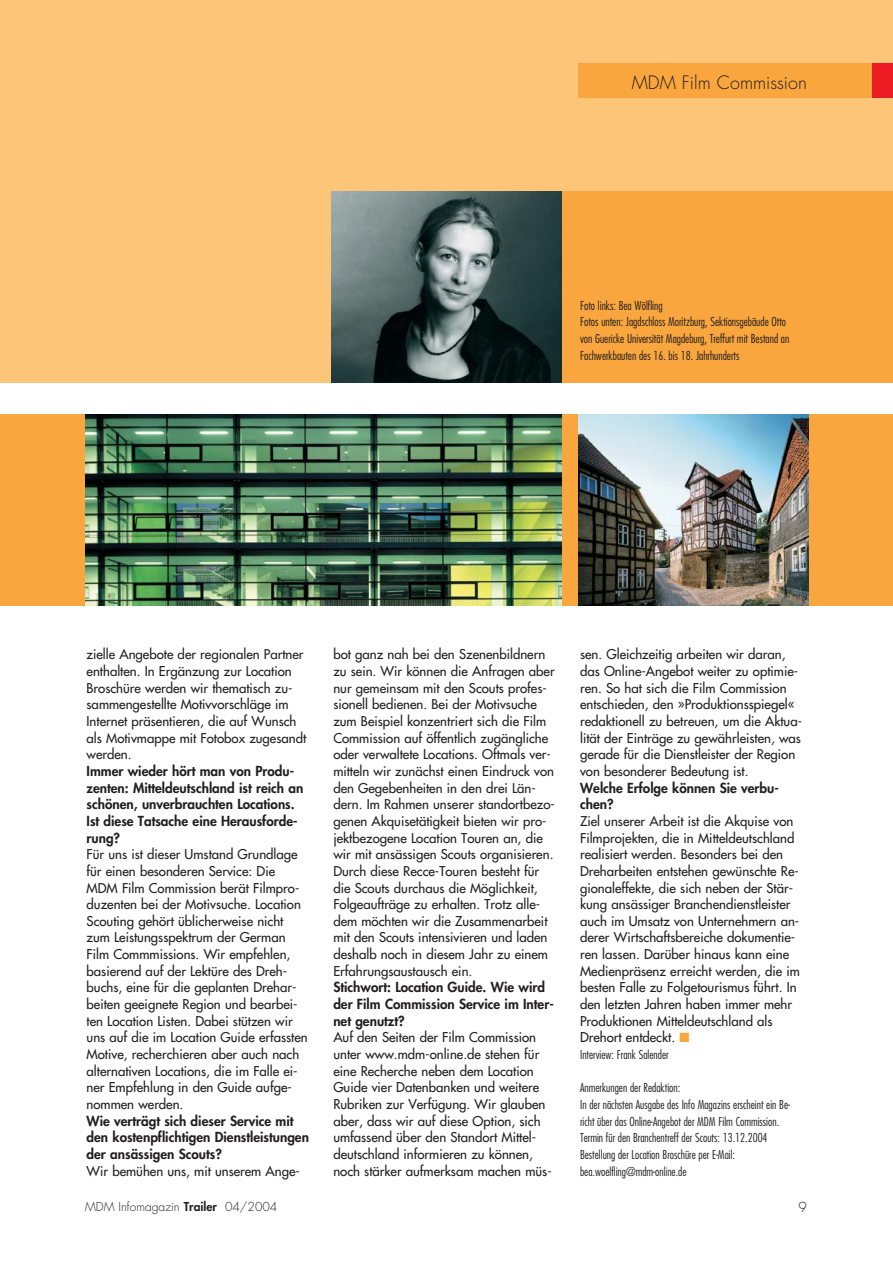
<style>
.page{position:relative;width:893px;height:1263px;background:#fff}
.page>*{position:absolute;margin:0;border:0;box-sizing:border-box;transform-origin:0 0}
.t1{font:300 18px "Futura";color:#231f20}
.t2{font:800 13.5px/16.6px "Futura";color:#231f20}
.t3{font:300 13.5px "Futura";color:#231f20}
.t4{font:13.2px/16.6px "Futura";color:#231f20}
.t5{font:300 condensed 12px/16.6px "Futura";color:#231f20}
.t6{font:300 12px "Futura";color:#231f20}
.s1{color:#faa63f}
.s2{font-weight:800}
</style>
<div class="page">
<div style="left:0;top:0;width:892px;height:383px;background:#fdc578"></div>
<div style="left:578px;top:64px;width:314px;height:34px;background:#faa63f"></div>
<div style="left:332px;top:191px;width:560px;height:192px;background:#faa63f"></div>
<div style="left:0;top:414px;width:892px;height:192px;background:#faa63f"></div>
<img style="left:332px;top:191px;width:229px;height:192px">
<img style="left:85px;top:414px;width:476px;height:192px">
<img style="left:578px;top:414px;width:230px;height:192px">
<div style="left:872px;top:64px;width:20px;height:34px;background:#ed1c24"></div>
<h1 class="t1" style="left:631px;top:74px;width:176px">MDM Film Commission</h1>
<p class="t5" style="left:580px;top:298px;width:211px">Foto links: Bea Wölfling<br>Fotos unten: Jagdschloss Moritzburg, Sektionsgebäude Otto von Guericke Universität Magdeburg, Treffurt mit Bestand an Fachwerkbauten des 16. bis 18. Jahrhunderts</p>
<p class="t4" style="left:87px;top:647px;width:221px">zielle Angebote der regionalen Partner enthalten. In Ergänzung zur Location Broschüre werden wir thematisch zu&shy;sammengestellte Motivvorschläge im Internet präsentieren, die auf Wunsch als Motivmappe mit Fotobox zugesandt werden.</p>
<p class="t2" style="left:87px;top:764px;width:218px">Immer wieder hört man von Produ&shy;zenten: Mitteldeutschland ist reich an schönen, unverbrauchten Locations.<br>Ist diese Tatsache eine Herausforde&shy;rung?</p>
<p class="t4" style="left:87px;top:847px;width:223px">Für uns ist dieser Umstand Grundlage für einen besonderen Service: Die MDM Film Commission berät Filmpro&shy;duzenten bei der Motivsuche. Location Scouting gehört üblicherweise nicht zum Leistungsspektrum der German Film Commmissions. Wir empfehlen, basierend auf der Lektüre des Dreh&shy;buchs, eine für die geplanten Drehar&shy;beiten geeignete Region und bearbei&shy;ten Location Listen. Dabei stützen wir uns auf die im Location Guide erfassten Motive, recherchieren aber auch nach alternativen Locations, die im Falle ei&shy;ner Empfehlung in den Guide aufge&shy;nommen werden.</p>
<p class="t2" style="left:87px;top:1113px;width:224px">Wie verträgt sich dieser Service mit den kostenpflichtigen Dienstleistungen der ansässigen Scouts?</p>
<p class="t4" style="left:87px;top:1163px;width:215px">Wir bemühen uns, mit unserem Ange-</p>
<p class="t4" style="left:333px;top:647px;width:223px">bot ganz nah bei den Szenenbildnern zu sein. Wir können die Anfragen aber nur gemeinsam mit den Scouts profes&shy;sionell bedienen. Bei der Motivsuche zum Beispiel konzentriert sich die Film Commission auf öffentlich zugängliche oder verwaltete Locations. Oftmals ver&shy;mitteln wir zunächst einen Eindruck von den Gegebenheiten in den drei Län&shy;dern. Im Rahmen unserer standortbezo&shy;genen Akquisetätigkeit bieten wir pro&shy;jektbezogene Location Touren an, die wir mit ansässigen Scouts organisieren.<br>Durch diese Recce-Touren besteht für die Scouts durchaus die Möglichkeit, Folgeaufträge zu erhalten. Trotz alle&shy;dem möchten wir die Zusammenarbeit mit den Scouts intensivieren und laden deshalb noch in diesem Jahr zu einem Erfahrungsaustausch ein.</p>
<p class="t2" style="left:333px;top:980px;width:222px">Stichwort: Location Guide. Wie wird der Film Commission Service im Inter&shy;net genutzt?</p>
<p class="t4" style="left:333px;top:1030px;width:220px">Auf den Seiten der Film Commission unter www.mdm-online.de stehen für eine Recherche neben dem Location Guide vier Datenbanken und weitere Rubriken zur Verfügung. Wir glauben aber, dass wir auf diese Option, sich umfassend über den Standort Mittel&shy;deutschland informieren zu können, noch stärker aufmerksam machen müs-</p>
<p class="t4" style="left:580px;top:647px;width:223px">sen. Gleichzeitig arbeiten wir daran, das Online-Angebot weiter zu optimie&shy;ren. So hat sich die Film Commission entschieden, den »Produktionsspiegel« redaktionell zu betreuen, um die Aktua&shy;lität der Einträge zu gewährleisten, was gerade für die Dienstleister der Region von besonderer Bedeutung ist.</p>
<p class="t2" style="left:580px;top:780px;width:200px">Welche Erfolge können Sie verbu&shy;chen?</p>
<p class="t4" style="left:580px;top:814px;width:221px">Ziel unserer Arbeit ist die Akquise von Filmprojekten, die in Mitteldeutschland realisiert werden. Besonders bei den Dreharbeiten entstehen gewünschte Re&shy;gionaleffekte, die sich neben der Stär&shy;kung ansässiger Branchendienstleister auch im Umsatz von Unternehmern an&shy;derer Wirtschaftsbereiche dokumentie&shy;ren lassen. Darüber hinaus kann eine Medienpräsenz erreicht werden, die im besten Falle zu Folgetourismus führt. In den letzten Jahren haben immer mehr Produktionen Mitteldeutschland als Drehort entdeckt. <span class="s1">■</span></p>
<p class="t5" style="left:580px;top:1047px;width:90px">Interview: Frank Salender</p>
<p class="t5" style="left:580px;top:1080px;width:211px">Anmerkungen der Redaktion:<br>In der nächsten Ausgabe des Info Magazins erscheint ein Be&shy;richt über das Online-Angebot der MDM Film Commission.<br>Termin für den Branchentreff der Scouts: 13.12.2004<br>Bestellung der Location Broschüre per E-Mail: bea.woelfling@mdm-online.de</p>
<p class="t6" style="left:85px;top:1201px;width:194px">MDM Infomagazin <span class="s2">Trailer</span> 04/2004</p>
<p class="t3" style="left:798px;top:1201px;width:10px">9</p>
</div>
